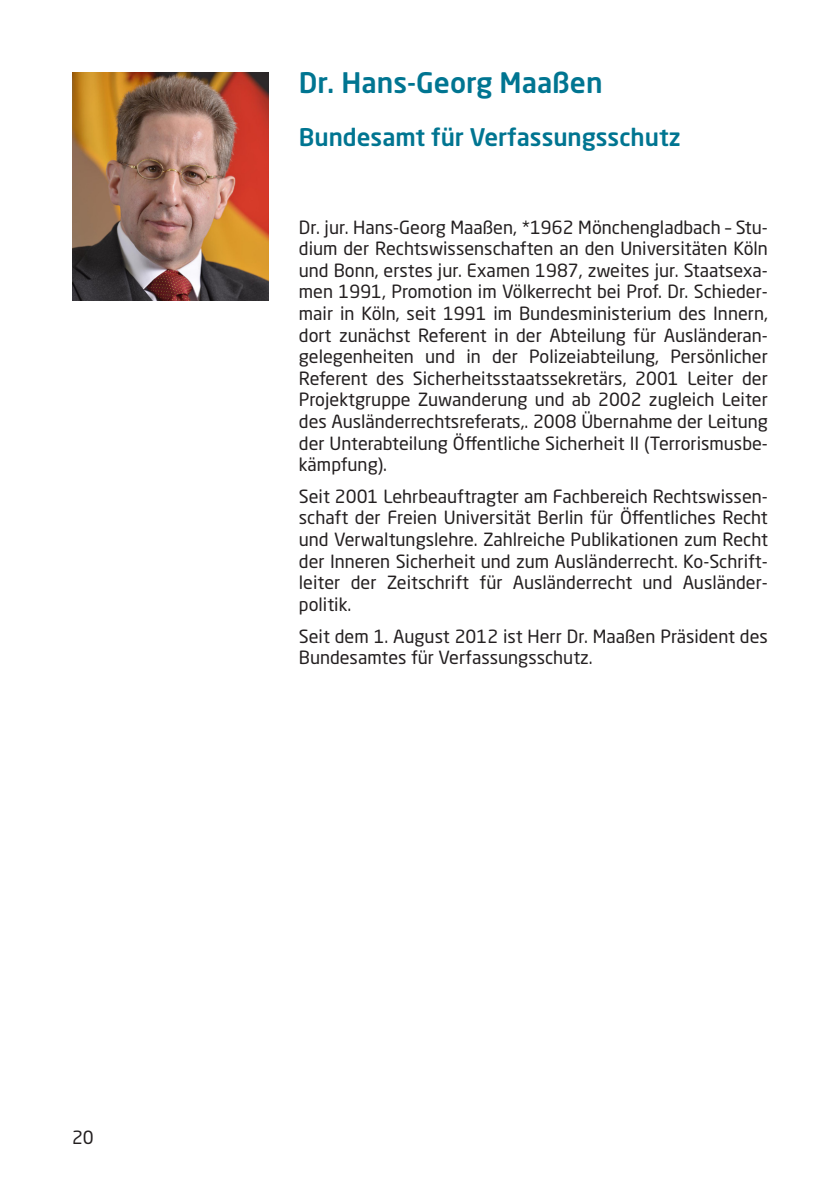
<style>
.page{position:relative;width:840px;height:1191px;background:#fff}
.page>*{position:absolute;margin:0;border:0;box-sizing:border-box;transform-origin:0 0}
.t1{font:500 28px "Neo Sans Std";color:#007591}
.t2{font:500 24px "Neo Sans Std";color:#007591}
.t3{font:18px/21.6px "Neo Sans Std";color:#231f20;text-align:justify}
</style>
<div class="page">
<img style="left:72px;top:72px;width:196px;height:228px">
<p class="t3" style="left:72px;top:1126px;width:23px">20</p>
<h1 class="t1" style="left:299px;top:65px;width:305px">Dr. Hans-Georg Maaßen</h1>
<h2 class="t2" style="left:299px;top:122px;width:383px">Bundesamt für Verfassungsschutz</h2>
<p class="t3" style="left:299px;top:216px;width:470px">Dr. jur. Hans-Georg Maaßen, *1962 Mönchengladbach – Stu&shy;dium der Rechtswissenschaften an den Universitäten Köln und Bonn, erstes jur. Examen 1987, zweites jur. Staatsexa&shy;men 1991, Promotion im Völkerrecht bei Prof. Dr. Schieder&shy;mair in Köln, seit 1991 im Bundesministerium des Innern, dort zunächst Referent in der Abteilung für Ausländeran&shy;gelegenheiten und in der Polizeiabteilung, Persönlicher Referent des Sicherheitsstaatssekretärs, 2001 Leiter der Projektgruppe Zuwanderung und ab 2002 zugleich Leiter des Ausländerrechtsreferats,. 2008 Übernahme der Leitung der Unterabteilung Öffentliche Sicherheit II (Terrorismusbe&shy;kämpfung).</p>
<p class="t3" style="left:299px;top:485px;width:470px">Seit 2001 Lehrbeauftragter am Fachbereich Rechtswissen&shy;schaft der Freien Universität Berlin für Öffentliches Recht und Verwaltungslehre. Zahlreiche Publikationen zum Recht der Inneren Sicherheit und zum Ausländerrecht. Ko-Schrift&shy;leiter der Zeitschrift für Ausländerrecht und Ausländer&shy;politik.</p>
<p class="t3" style="left:299px;top:625px;width:470px">Seit dem 1. August 2012 ist Herr Dr. Maaßen Präsident des<br>Bundesamtes für Verfassungsschutz.</p>
</div>
